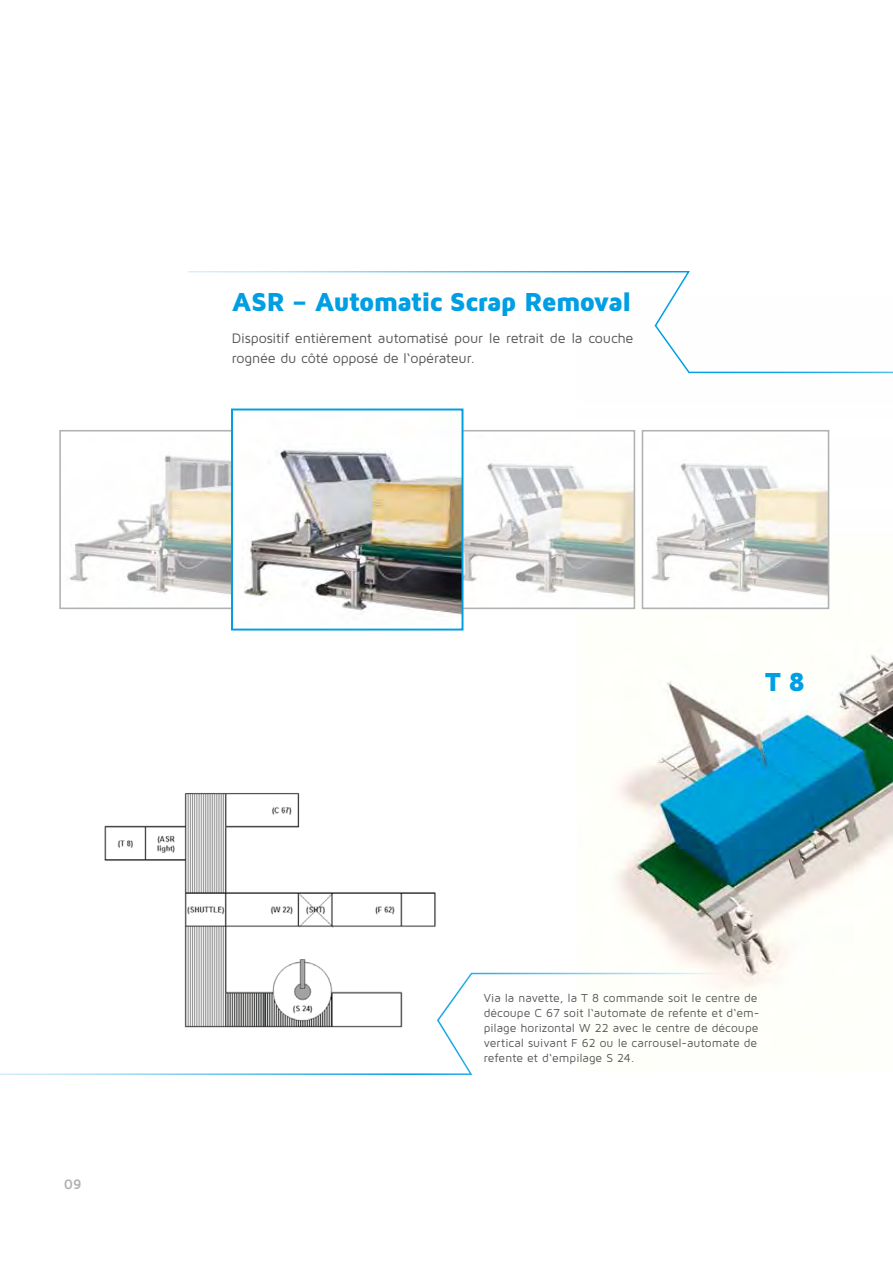
<style>
.page{position:relative;width:893px;height:1263px;background:#fff}
.page>*{position:absolute;margin:0;border:0;box-sizing:border-box;transform-origin:0 0}
.t1{font:900 27px "Maven Pro";letter-spacing:-.05em;color:#009ee3}
.t2{font:14.25px/20.2px "Maven Pro";letter-spacing:-.01em;color:#565656}
.t3{font:700 14.25px "Maven Pro";color:#b1b2b3}
.t4{font:12px/15px "Maven Pro";letter-spacing:.005em;color:#565656}
</style>
<div class="page">
<img style="left:578px;top:430px;width:315px;height:542px">
<svg style="left:187px;top:271px;width:706px;height:103px"></svg>
<img style="left:645px;top:434px;width:181px;height:171px">
<div style="left:642px;top:430px;width:187px;height:179px;border:2px solid #b1b2b3"></div>
<div style="left:448px;top:431px;width:186px;height:177px;background:#fff"></div>
<img style="left:463px;top:435px;width:169px;height:169px">
<div style="left:448px;top:430px;width:187px;height:179px;border:2px solid #b1b2b3"></div>
<img style="left:69px;top:455px;width:162px;height:140px">
<div style="left:59px;top:430px;width:188px;height:179px;border:2px solid #b1b2b3"></div>
<img style="left:234px;top:430px;width:226px;height:186px">
<div style="left:231px;top:408px;width:232px;height:222px;border:2px solid #009ee3"></div>
<img style="left:104px;top:793px;width:332px;height:179px">
<svg style="left:0;top:972px;width:778px;height:103px"></svg>
<p class="t3" style="left:64px;top:1175px;width:20px">09</p>
<h1 class="t1" style="left:232px;top:285px;width:401px">ASR – Automatic Scrap Removal</h1>
<p class="t2" style="left:232px;top:327px;width:403px">Dispositif entièrement automatisé pour le retrait de la couche rognée du côté opposé de l‘opérateur.</p>
<h1 class="t1" style="left:765px;top:664px;width:41px">T 8</h1>
<p class="t4" style="left:484px;top:990px;width:277px">Via la navette, la T 8 commande soit le centre de découpe C 67 soit l‘automate de refente et d‘em&shy;pilage horizontal W 22 avec le centre de découpe vertical suivant F 62 ou le carrousel-automate de refente et d‘empilage S 24.</p>
</div>
